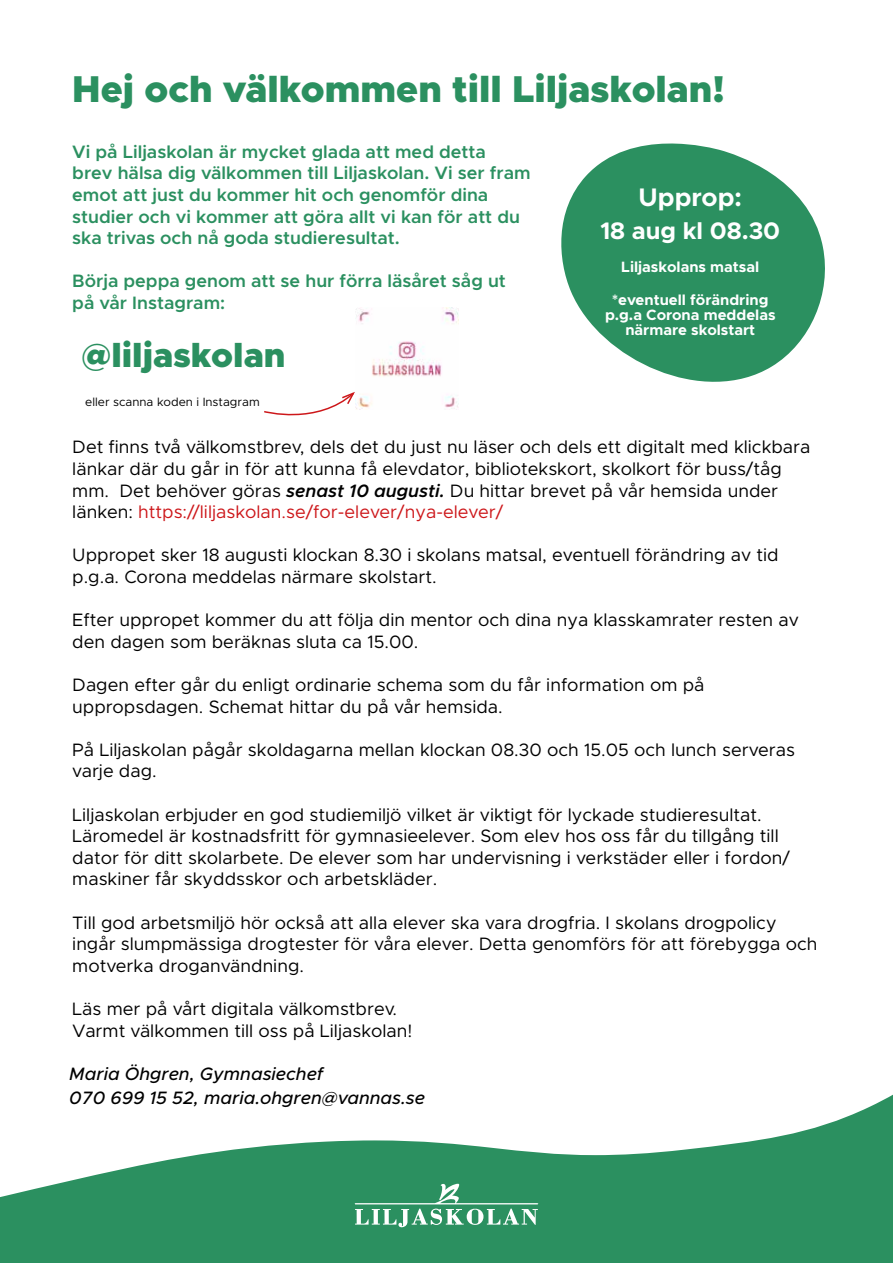
<style>
.page{position:relative;width:893px;height:1263px;background:#fff}
.page>*{position:absolute;margin:0;border:0;box-sizing:border-box;transform-origin:0 0}
.t1{font:900 37.5px "Metropolis";color:#2b9060}
.t2{font:900 34.5px "Metropolis";color:#2b9060}
.t3{font:700 25.5px "Metropolis";color:#fff}
.t4{font:700 24px "Metropolis";color:#fff}
.t5{font:18px/21.6px "Metropolis";color:#000}
.t6{font:600 18px/21.6px "Metropolis";color:#2b9060}
.t7{font:italic 500 18px/24px "Metropolis";color:#000}
.t8{font:700 15px/15px "Metropolis";color:#fff;text-align:center}
.t9{font:12px "Metropolis";color:#000}
.s1{font-weight:600;font-style:italic}
.s2{color:#cd171a}
</style>
<div class="page">
<svg style="left:0;top:1094px;width:893px;height:169px;fill:#2b9060"></svg>
<svg style="left:561px;top:143px;width:264px;height:239px;fill:#2b9060"></svg>
<svg style="left:355px;top:1184px;width:183px;height:43px;background:#53a57e"></svg>
<img style="left:355px;top:308px;width:103px;height:101px">
<svg style="left:264px;top:390px;width:93px;height:26px"></svg>
<h1 class="t1" style="left:72px;top:65px;width:654px">Hej och välkommen till Liljaskolan!</h1>
<p class="t6" style="left:72px;top:141px;width:460px">Vi på Liljaskolan är mycket glada att med detta brev hälsa dig välkommen till Liljaskolan. Vi ser fram emot att just du kommer hit och genomför dina studier och vi kommer att göra allt vi kan för att du ska trivas och nå goda studieresultat.</p>
<p class="t6" style="left:72px;top:270px;width:435px">Börja peppa genom att se hur förra läsåret såg ut på vår Instagram:</p>
<h2 class="t2" style="left:81px;top:333px;width:206px">@liljaskolan</h2>
<p class="t9" style="left:85px;top:394px;width:176px">eller scanna koden i Instagram</p>
<h3 class="t3" style="left:639px;top:181px;width:105px">Upprop:</h3>
<h3 class="t4" style="left:600px;top:216px;width:181px">18 aug kl 08.30</h3>
<p class="t8" style="left:621px;top:260px;width:139px">Liljaskolans matsal</p>
<p class="t8" style="left:605px;top:293px;width:172px">*eventuell förändring p.g.a Corona meddelas närmare skolstart</p>
<p class="t5" style="left:72px;top:436px;width:740px">Det finns två välkomstbrev, dels det du just nu läser och dels ett digitalt med klickbara länkar där du går in för att kunna få elevdator, bibliotekskort, skolkort för buss/tåg mm. Det behöver göras <span class="s1">senast 10 augusti.</span> Du hittar brevet på vår hemsida under länken: <span class="s2">https://liljaskolan.se/for-elever/nya-elever/</span></p>
<p class="t5" style="left:72px;top:544px;width:708px">Uppropet sker 18 augusti klockan 8.30 i skolans matsal, eventuell förändring av tid p.g.a. Corona meddelas närmare skolstart.</p>
<p class="t5" style="left:72px;top:609px;width:728px">Efter uppropet kommer du att följa din mentor och dina nya klasskamrater resten av den dagen som beräknas sluta ca 15.00.</p>
<p class="t5" style="left:72px;top:674px;width:634px">Dagen efter går du enligt ordinarie schema som du får information om på uppropsdagen. Schemat hittar du på vår hemsida.</p>
<p class="t5" style="left:72px;top:739px;width:724px">På Liljaskolan pågår skoldagarna mellan klockan 08.30 och 15.05 och lunch serveras varje dag.</p>
<p class="t5" style="left:72px;top:804px;width:719px">Liljaskolan erbjuder en god studiemiljö vilket är viktigt för lyckade studieresultat.<br>Läromedel är kostnadsfritt för gymnasieelever. Som elev hos oss får du tillgång till dator för ditt skolarbete. De elever som har undervisning i verkstäder eller i fordon/ maskiner får skyddsskor och arbetskläder.</p>
<p class="t5" style="left:72px;top:912px;width:747px">Till god arbetsmiljö hör också att alla elever ska vara drogfria. I skolans drogpolicy ingår slumpmässiga drogtester för våra elever. Detta genomförs för att förebygga och motverka droganvändning.</p>
<p class="t5" style="left:72px;top:998px;width:342px">Läs mer på vårt digitala välkomstbrev.<br>Varmt välkommen till oss på Liljaskolan!</p>
<p class="t7" style="left:69px;top:1061px;width:357px">Maria Öhgren, Gymnasiechef<br>070 699 15 52, maria.ohgren@vannas.se</p>
</div>
